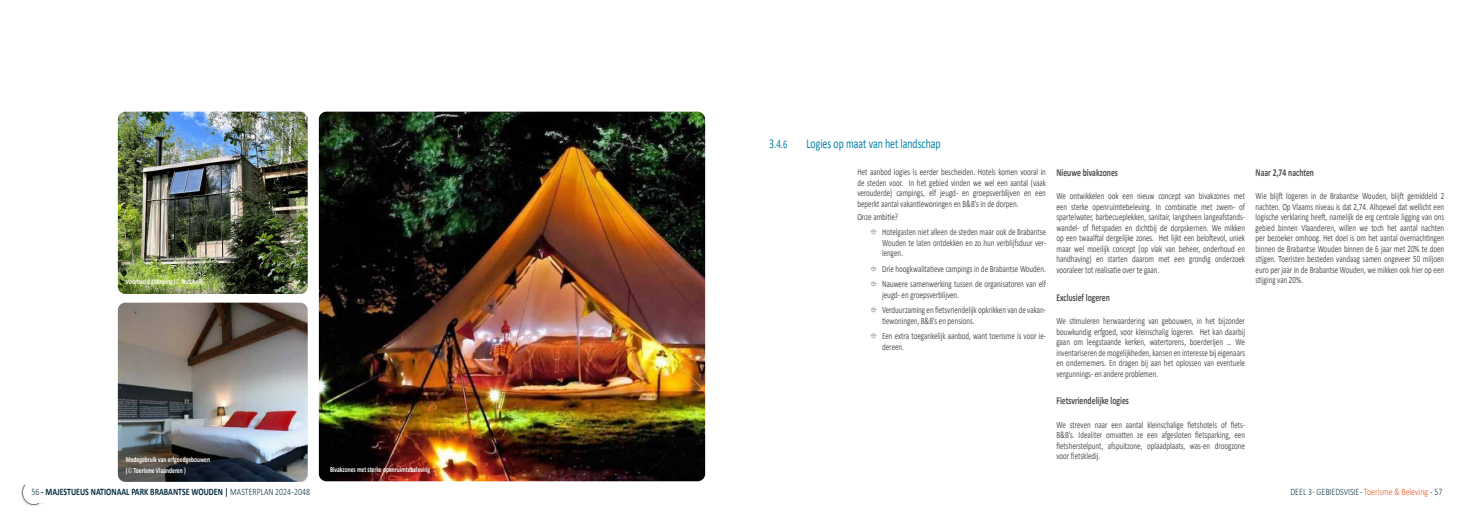
<style>
.page{position:relative;width:1474px;height:521px;background:#fff}
.page>*{position:absolute;margin:0;border:0;box-sizing:border-box;transform-origin:0 0}
.t1{font:13.47px "Calibri";color:#0081a7;scale:.73 1}
.t2{font:11.55px "Calibri";color:#0081a7;scale:.73 1}
.t3{font:700 10.59px "Calibri";color:#505050;scale:.73 1}
.t4{font:700 9.8px "Calibri";color:#062f42;scale:.8 1}
.t5{font:300 9.8px "Calibri";color:#062f42;scale:.8 1}
.t6{font:9.62px/10.5px "Calibri";color:#505050;text-align:justify;scale:.73 1}
.t7{font:700 7.7px/10.8px "Calibri";color:#fff;scale:.73 1}
.s1{font-weight:300}
.s2{font-size:13.47px}
.s3{font-size:12.51px}
.s4{color:#e94e1b}
</style>
<div class="page">
<img style="left:21px;top:483px;width:22px;height:22px">
<img style="left:118px;top:112px;width:190px;height:182px">
<img style="left:118px;top:303px;width:190px;height:179px">
<img style="left:319px;top:112px;width:386px;height:369px">
<p class="t7" style="left:126px;top:276px;width:107px">Voorbeeld glamping (<span class="s1">©</span> Nutchell)</p>
<p class="t7" style="left:126px;top:453px;width:117px">Medegebruik van erfgoedgebouwen (<span class="s1">©</span> Toerisme Vlaanderen )</p>
<p class="t7" style="left:330px;top:463px;width:139px">Bivakzones met sterke openruimtebeleving</p>
<p class="t2" style="left:769px;top:136px;width:26px"><span class="s2">3</span>.<span class="s3">4</span>.6</p>
<p class="t1" style="left:806px;top:134px;width:185px">Logies op maat van het landschap</p>
<p class="t6" style="left:857px;top:167px;width:260px">Het aanbod logies is eerder bescheiden. Hotels komen vooral in de steden voor. In het gebied vinden we wel een aantal (vaak verouderde) campings, elf jeugd- en groepsverblijven en een beperkt aantal vakantiewoningen en B&amp;B’s in de dorpen.</p>
<p class="t6" style="left:857px;top:211px;width:57px">Onze ambitie?</p>
<p class="t6" style="left:882px;top:226px;width:226px">Hotelgasten niet alleen de steden maar ook de Brabantse Wouden te laten ontdekken en zo hun verblijfsduur ver&shy;lengen.</p>
<p class="t6" style="left:882px;top:263px;width:226px">Drie hoogkwalitatieve campings in de Brabantse Wouden.</p>
<p class="t6" style="left:882px;top:278px;width:226px">Nauwere samenwerking tussen de organisatoren van elf jeugd- en groepsverblijven.</p>
<p class="t6" style="left:882px;top:304px;width:226px">Verduurzaming en fietsvriendelijk opkrikken van de vakan&shy;tiewoningen, B&amp;B’s en pensions.</p>
<p class="t6" style="left:882px;top:330px;width:226px">Een extra toegankelijk aanbod, want toerisme is voor ie&shy;dereen.</p>
<p class="t3" style="left:1056px;top:165px;width:86px">Nieuwe bivakzones</p>
<p class="t6" style="left:1056px;top:191px;width:260px">We ontwikkelen ook een nieuw concept van bivakzones met een sterke openruimtebeleving. In combinatie met zwem- of spartelwater, barbecueplekken, sanitair, langsheen langeafstands&shy;wandel- of fietspaden en dichtbij de dorpskernen. We mikken op een twaalftal dergelijke zones. Het lijkt een beloftevol, uniek maar wel moeilijk concept (op vlak van beheer, onderhoud en handhaving) en starten daarom met een grondig onderzoek vooraleer tot realisatie over te gaan.</p>
<p class="t3" style="left:1056px;top:290px;width:75px">Exclusief logeren</p>
<p class="t6" style="left:1056px;top:316px;width:260px">We stimuleren herwaardering van gebouwen, in het bijzonder bouwkundig erfgoed, voor kleinschalig logeren. Het kan daarbij gaan om leegstaande kerken, watertorens, boerderijen … We inventariseren de mogelijkheden, kansen en interesse bij eigenaars en ondernemers. En dragen bij aan het oplossen van eventuele vergunnings- en andere problemen.</p>
<p class="t3" style="left:1056px;top:393px;width:101px">Fietsvriendelijke logies</p>
<p class="t6" style="left:1056px;top:419px;width:260px">We streven naar een aantal kleinschalige fietshotels of fiets-B&amp;B’s. Idealiter omvatten ze een afgesloten fietsparking, een fietsherstelpunt, afspuitzone, oplaadplaats, was-en droogzone voor fietskledij.</p>
<p class="t3" style="left:1255px;top:165px;width:81px">Naar 2,74 nachten</p>
<p class="t6" style="left:1255px;top:191px;width:260px">Wie blijft logeren in de Brabantse Wouden, blijft gemiddeld 2 nachten. Op Vlaams niveau is dat 2,74. Alhoewel dat wellicht een logische verklaring heeft, namelijk de erg centrale ligging van ons gebied binnen Vlaanderen, willen we toch het aantal nachten per bezoeker omhoog. Het doel is om het aantal overnachtingen binnen de Brabantse Wouden binnen de 6 jaar met 20% te doen stijgen. Toeristen besteden vandaag samen ongeveer 50 miljoen euro per jaar in de Brabantse Wouden, we mikken ook hier op een stijging van 20%.</p>
<p class="t4" style="left:32px;top:485px;width:349px"><span class="s1">56</span> - MAJESTUEUS NATIONAAL PARK BRABANTSE WOUDEN | <span class="s1">MASTERPLAN 2024 -2048</span></p>
<p class="t5" style="left:1290px;top:486px;width:191px">DEEL 3 - GEBIEDSVISIE - <span class="s4">Toerisme &amp; Beleving</span> - 57</p>
</div>
